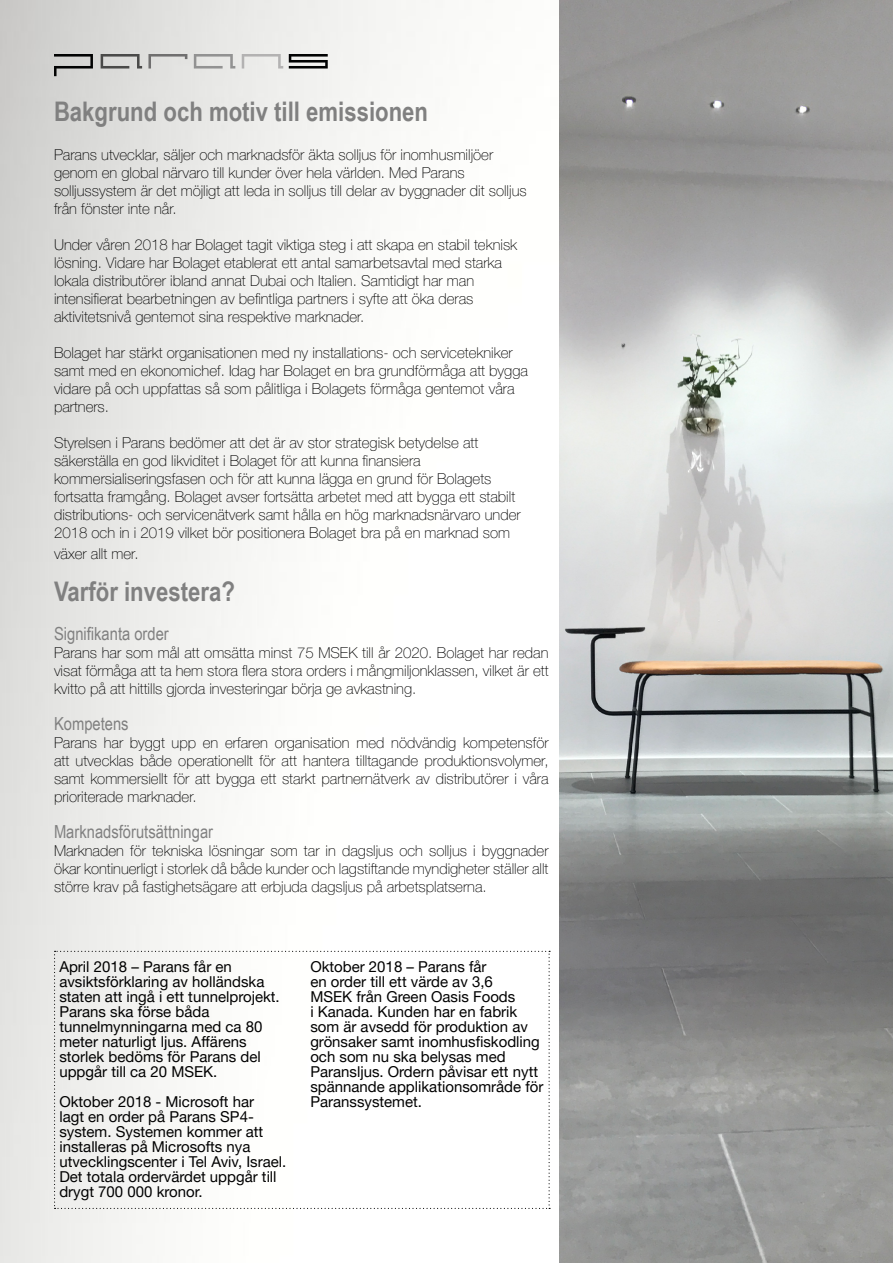
<style>
.page{position:relative;width:893px;height:1263px;background:#fff}
.page>*{position:absolute;margin:0;border:0;box-sizing:border-box;transform-origin:0 0}
.t1{font:700 27px "Arial Narrow";color:#808080}
.t2{font:18px "Arial Narrow";color:#808080}
.t3{font:100 15px/18px "Helvetica Neue LT Pro";color:#000}
.t4{font:15px/15px "Helvetica Neue LT Pro";color:#000}
</style>
<div class="page">
<svg style="left:54px;top:54px;width:39px;height:22px"></svg>
<svg style="left:101px;top:54px;width:41px;height:15px"></svg>
<svg style="left:148px;top:54px;width:39px;height:15px"></svg>
<svg style="left:194px;top:54px;width:41px;height:15px"></svg>
<svg style="left:242px;top:54px;width:41px;height:15px"></svg>
<svg style="left:289px;top:54px;width:39px;height:15px"></svg>
<img style="left:559px;top:0;width:334px;height:1263px">
<svg style="left:54px;top:951px;width:496px;height:258px"></svg>
<h1 class="t1" style="left:54px;top:91px;width:376px">Bakgrund och motiv till emissionen</h1>
<p class="t3" style="left:54px;top:145px;width:474px">Parans utvecklar, säljer och marknadsför äkta solljus för inomhusmiljöer genom en global närvaro till kunder över hela världen. Med Parans solljussystem är det möjligt att leda in solljus till delar av byggnader dit solljus från fönster inte når.</p>
<p class="t3" style="left:54px;top:235px;width:465px">Under våren 2018 har Bolaget tagit viktiga steg i att skapa en stabil teknisk lösning. Vidare har Bolaget etablerat ett antal samarbetsavtal med starka lokala distributörer ibland annat Dubai och Italien. Samtidigt har man intensifierat bearbetningen av befintliga partners i syfte att öka deras aktivitetsnivå gentemot sina respektive marknader.</p>
<p class="t3" style="left:54px;top:343px;width:475px">Bolaget har stärkt organisationen med ny installations- och servicetekniker samt med en ekonomichef. Idag har Bolaget en bra grundförmåga att bygga vidare på och uppfattas så som pålitliga i Bolagets förmåga gentemot våra partners.</p>
<p class="t3" style="left:54px;top:433px;width:468px">Styrelsen i Parans bedömer att det är av stor strategisk betydelse att säkerställa en god likviditet i Bolaget för att kunna finansiera kommersialiseringsfasen och för att kunna lägga en grund för Bolagets fortsatta framgång. Bolaget avser fortsätta arbetet med att bygga ett stabilt distributions- och servicenätverk samt hålla en hög marknadsnärvaro under 2018 och in i 2019 vilket bör positionera Bolaget bra på en marknad som</p>
<p class="t3" style="left:54px;top:544px;width:86px">växer allt mer.</p>
<h1 class="t1" style="left:54px;top:571px;width:182px">Varför investera?</h1>
<p class="t2" style="left:54px;top:620px;width:116px">Signifikanta order</p>
<p class="t3" style="left:54px;top:643px;width:496px;text-align:justify">Parans har som mål att omsätta minst 75 MSEK till år 2020. Bolaget har redan visat förmåga att ta hem stora flera stora orders i mångmiljonklassen, vilket är ett kvitto på att hittills gjorda investeringar börja ge avkastning.</p>
<p class="t2" style="left:54px;top:710px;width:76px">Kompetens</p>
<p class="t3" style="left:54px;top:733px;width:496px;text-align:justify">Parans har byggt upp en erfaren organisation med nödvändig kompetensför att utvecklas både operationellt för att hantera tilltagande produktionsvolymer, samt kommersiellt för att bygga ett starkt partnernätverk av distributörer i våra prioriterade marknader.</p>
<p class="t2" style="left:54px;top:818px;width:161px">Marknadsförutsättningar</p>
<p class="t3" style="left:54px;top:841px;width:496px;text-align:justify">Marknaden för tekniska lösningar som tar in dagsljus och solljus i byggnader ökar kontinuerligt i storlek då både kunder och lagstiftande myndigheter ställer allt större krav på fastighetsägare att erbjuda dagsljus på arbetsplatserna.</p>
<p class="t4" style="left:59px;top:958px;width:222px">April 2018 – Parans får en avsiktsförklaring av holländska staten att ingå i ett tunnelprojekt.<br>Parans ska förse båda tunnelmynningarna med ca 80 meter naturligt ljus. Affärens storlek bedöms för Parans del uppgår till ca 20 MSEK.</p>
<p class="t4" style="left:59px;top:1093px;width:228px">Oktober 2018 - Microsoft har<br>lagt en order på Parans SP4- system. Systemen kommer att installeras på Microsofts nya utvecklingscenter i Tel Aviv, Israel.<br>Det totala ordervärdet uppgår till drygt 700 000 kronor.</p>
<p class="t4" style="left:310px;top:958px;width:235px">Oktober 2018 – Parans får<br>en order till ett värde av 3,6<br>MSEK från Green Oasis Foods<br>i Kanada. Kunden har en fabrik som är avsedd för produktion av grönsaker samt inomhusfiskodling och som nu ska belysas med<br>Paransljus. Ordern påvisar ett nytt spännande applikationsområde för<br>Paranssystemet.</p>
</div>
